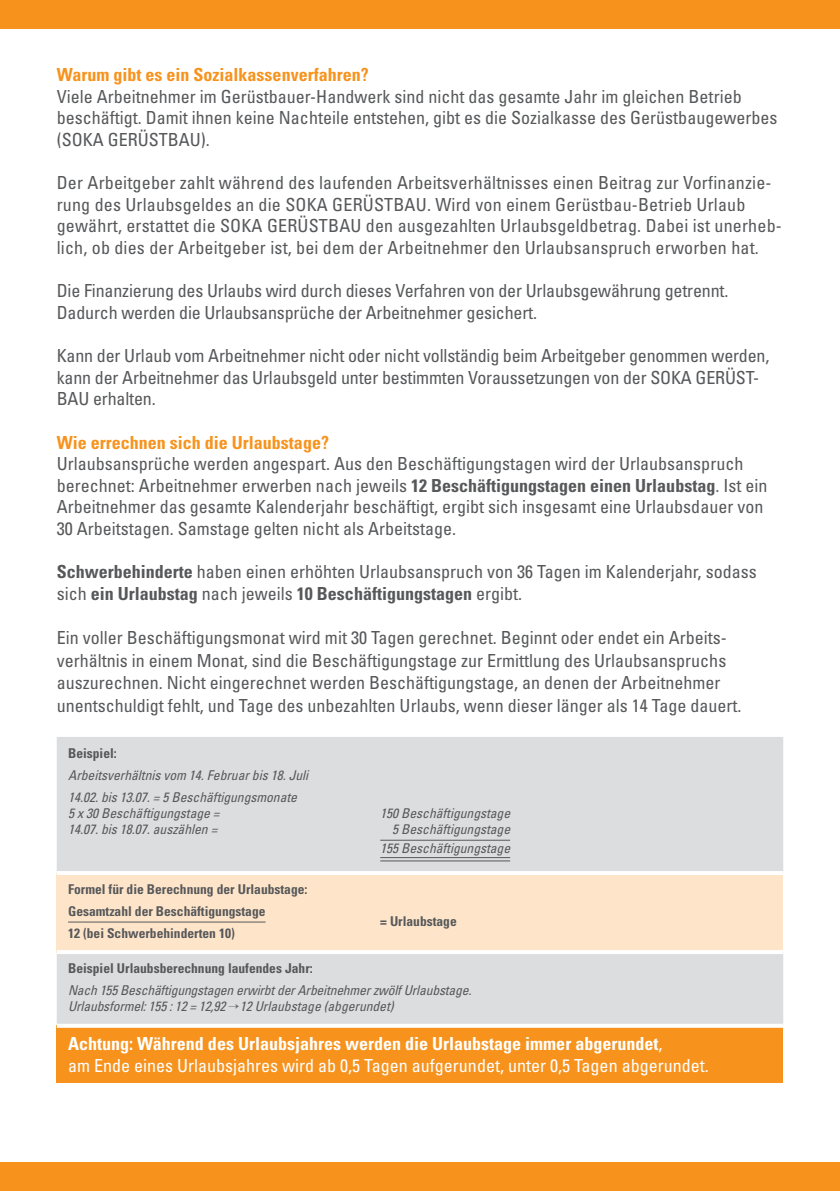
<style>
.page{position:relative;width:840px;height:1191px;background:#fff}
.page>*{position:absolute;margin:0;border:0;box-sizing:border-box;transform-origin:0 0}
.t1{font:condensed 18px/21.6px "Univers LT Std";color:#57585a}
.t2{font:condensed 18px/21.6px "Univers LT Std";color:#fff}
.t3{font:700 condensed 18px "Univers LT Std";color:#f7931d}
.t4{font:italic condensed 13.6px/21.8px "Univers LT Std";color:#57585a}
.t5{font:700 condensed 13.6px/21.8px "Univers LT Std";color:#57585a}
.s1{font-weight:700}
</style>
<div class="page">
<div style="left:57px;top:737px;width:725px;height:286px;background:#dcdddf"></div>
<div style="left:57px;top:873px;width:725px;height:79px;background:#fee5ca"></div>
<div style="left:57px;top:1025px;width:725px;height:58px;background:#f7931d"></div>
<hr style="left:57px;top:871px;width:725px;height:4px;background:#fff">
<hr style="left:57px;top:950px;width:725px;height:4px;background:#fff">
<svg style="left:57px;top:1023px;width:725px;height:4px"></svg>
<hr style="left:380px;top:839px;width:130px;height:1px;background:#57585a">
<hr style="left:380px;top:857px;width:130px;height:1px;background:#57585a">
<hr style="left:380px;top:860px;width:130px;height:1px;background:#57585a">
<hr style="left:68px;top:921px;width:197px;height:1px;background:#57585a">
<div style="left:0;top:0;width:839px;height:28px;background:#f7931d"></div>
<div style="left:0;top:1162px;width:839px;height:29px;background:#f7931d"></div>
<p class="t3" style="left:57px;top:64px;width:313px">Warum gibt es ein Sozialkassenverfahren?</p>
<p class="t1" style="left:57px;top:85px;width:721px">Viele Arbeitnehmer im Gerüstbauer-Handwerk sind nicht das gesamte Jahr im gleichen Betrieb beschäftigt. Damit ihnen keine Nachteile entstehen, gibt es die Sozialkasse des Gerüstbaugewerbes (SOKA GERÜSTBAU).</p>
<p class="t1" style="left:57px;top:172px;width:726px">Der Arbeitgeber zahlt während des laufenden Arbeitsverhältnisses einen Beitrag zur Vorfinanzie&shy;rung des Urlaubsgeldes an die SOKA GERÜSTBAU. Wird von einem Gerüstbau-Betrieb Urlaub gewährt, erstattet die SOKA GERÜSTBAU den ausgezahlten Urlaubsgeldbetrag. Dabei ist unerheb&shy;lich, ob dies der Arbeitgeber ist, bei dem der Arbeitnehmer den Urlaubsanspruch erworben hat.</p>
<p class="t1" style="left:57px;top:280px;width:672px">Die Finanzierung des Urlaubs wird durch dieses Verfahren von der Urlaubsgewährung getrennt.<br>Dadurch werden die Urlaubsansprüche der Arbeitnehmer gesichert.</p>
<p class="t1" style="left:57px;top:345px;width:713px">Kann der Urlaub vom Arbeitnehmer nicht oder nicht vollständig beim Arbeitgeber genommen werden, kann der Arbeitnehmer das Urlaubsgeld unter bestimmten Voraussetzungen von der SOKA GERÜST-<br>BAU erhalten.</p>
<p class="t3" style="left:57px;top:431px;width:273px">Wie errechnen sich die Urlaubstage?</p>
<p class="t1" style="left:57px;top:453px;width:711px">Urlaubsansprüche werden angespart. Aus den Beschäftigungstagen wird der Urlaubsanspruch berechnet: Arbeitnehmer erwerben nach jeweils <span class="s1">12 Beschäftigungstagen einen Urlaubstag</span>. Ist ein Arbeitnehmer das gesamte Kalenderjahr beschäftigt, ergibt sich insgesamt eine Urlaubsdauer von 30 Arbeitstagen. Samstage gelten nicht als Arbeitstage.</p>
<p class="t1" style="left:57px;top:561px;width:701px"><span class="s1">Schwerbehinderte</span> haben einen erhöhten Urlaubs anspruch von 36 Tagen im Kalenderjahr, sodass sich <span class="s1">ein Urlaubstag</span> nach jeweils <span class="s1">10 Beschäftigungstagen</span> ergibt.</p>
<p class="t1" style="left:57px;top:626px;width:685px;line-height:22.6px">Ein voller Beschäftigungsmonat wird mit 30 Tagen gerechnet. Beginnt oder endet ein Arbeits&shy;verhältnis in einem Monat, sind die Beschäftigungstage zur Ermittlung des Urlaubsanspruchs auszurechnen. Nicht eingerechnet werden Beschäftigungstage, an denen der Arbeitnehmer unentschuldigt fehlt, und Tage des unbezahlten Urlaubs, wenn dieser länger als 14 Tage dauert.</p>
<p class="t5" style="left:68px;top:742px;width:50px">Beispiel:</p>
<p class="t4" style="left:68px;top:764px;width:245px">Arbeitsverhältnisvom 14.Februarbis18.Juli<br>14.02.bis13.07.=5Beschäftigungsmonate</p>
<p class="t4" style="left:68px;top:802px;width:157px">5x30Beschäftigungstage=</p>
<p class="t4" style="left:380px;top:802px;width:135px">150Beschäftigungstage</p>
<p class="t4" style="left:68px;top:818px;width:155px">14.07.bis18.07.auszählen=</p>
<p class="t4" style="left:380px;top:819px;width:135px;line-height:19px;text-align:right">5Beschäftigungstage<br>155Beschäftigungstage</p>
<p class="t5" style="left:68px;top:878px;width:241px">Formel für die Berechnung der Urlaubstage:<br>Gesamtzahl der Beschäftigungstage<br>12 (bei Schwerbehinderten 10)</p>
<p class="t5" style="left:380px;top:910px;width:78px">= Urlaubstage</p>
<p class="t5" style="left:68px;top:957px;width:246px">Beispiel Urlaubsberechnung laufendes Jahr:</p>
<p class="t4" style="left:68px;top:982px;width:408px;line-height:16.2px">Nach155BeschäftigungstagenerwirbtderArbeitnehmerzwölfUrlaubstage.<br>Urlaubsformel:155:12=12,92→ 12Urlaubstage(abgerundet)</p>
<p class="t2" style="left:68px;top:1032px;width:641px"><span class="s1">Achtung: Während des Urlaubsjahres werden die Urlaubs tage immer abgerundet</span>,<br>am Ende eines Urlaubs jahres wird ab 0,5 Tagen aufgerundet, unter 0,5 Tagen abgerundet.</p>
</div>
